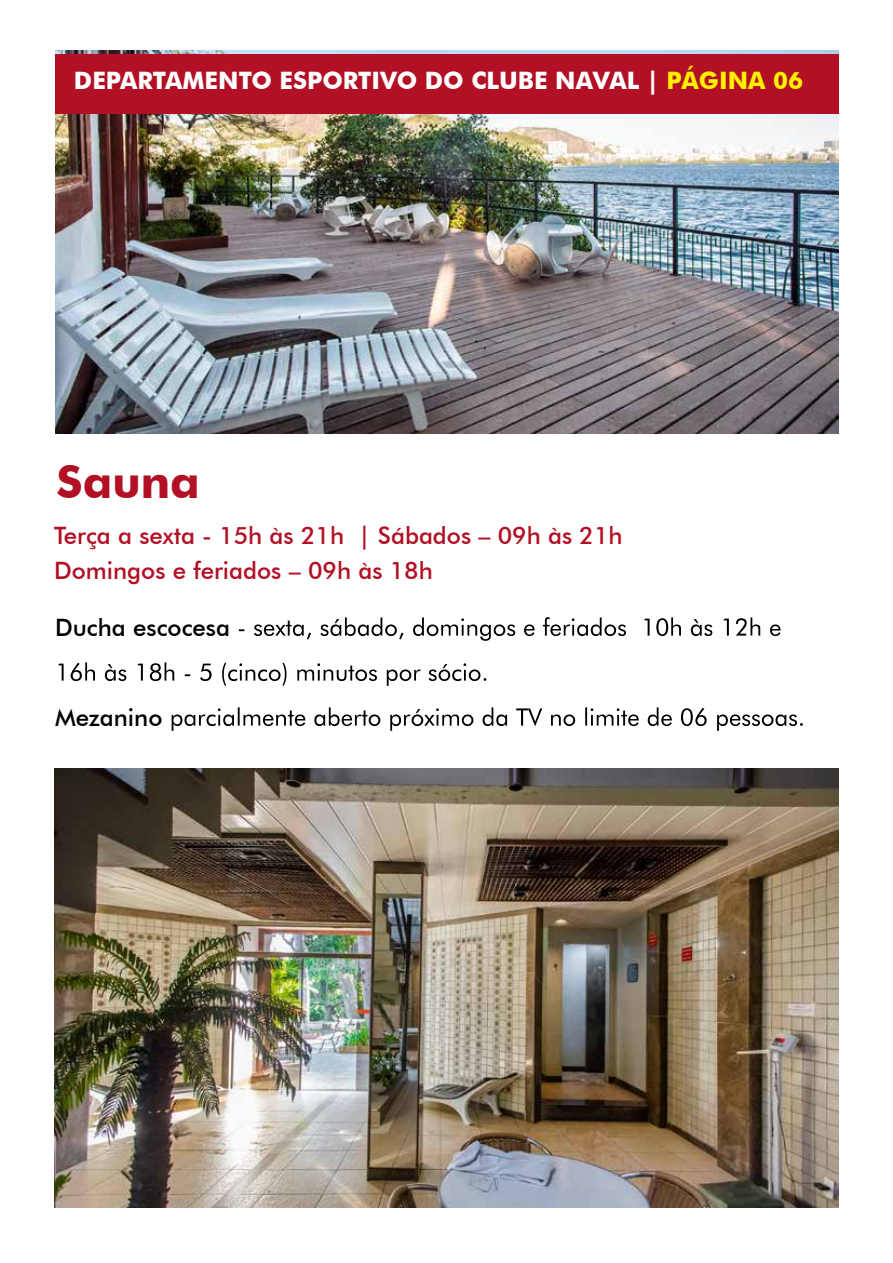
<style>
.page{position:relative;width:893px;height:1263px;background:#fff}
.page>*{position:absolute;margin:0;border:0;box-sizing:border-box;transform-origin:0 0}
.t1{font:700 45px "Futura BT";color:#b21125}
.t2{font:500 24px/34.5px "Futura BT";color:#b21125}
.t3{font:700 24px "Futura BT";color:#fff}
.t4{font:500 24px "Futura BT";color:#000}
.s1{color:#ffef00}
</style>
<div class="page">
<img style="left:56px;top:51px;width:783px;height:383px">
<div style="left:56px;top:54px;width:783px;height:60px;background:#b21125"></div>
<svg style="left:239px;top:617px;width:541px;height:24px"></svg>
<svg style="left:58px;top:662px;width:428px;height:24px"></svg>
<svg style="left:172px;top:707px;width:631px;height:24px"></svg>
<img style="left:54px;top:769px;width:785px;height:439px">
<p class="t3" style="left:74px;top:66px;width:731px">DEPARTAMENTO ESPORTIVO DO CLUBE NAVAL | <span class="s1">PÁGINA 06</span></p>
<h1 class="t1" style="left:57px;top:454px;width:145px">Sauna</h1>
<p class="t2" style="left:54px;top:518px;width:570px">Terça a sexta - 15h às 21h | Sábados – 09h às 21h<br>Domingos e feriados – 09h às 18h</p>
<p class="t4" style="left:55px;top:612px;width:177px">Ducha escocesa</p>
<p class="t4" style="left:55px;top:702px;width:109px">Mezanino</p>
</div>
